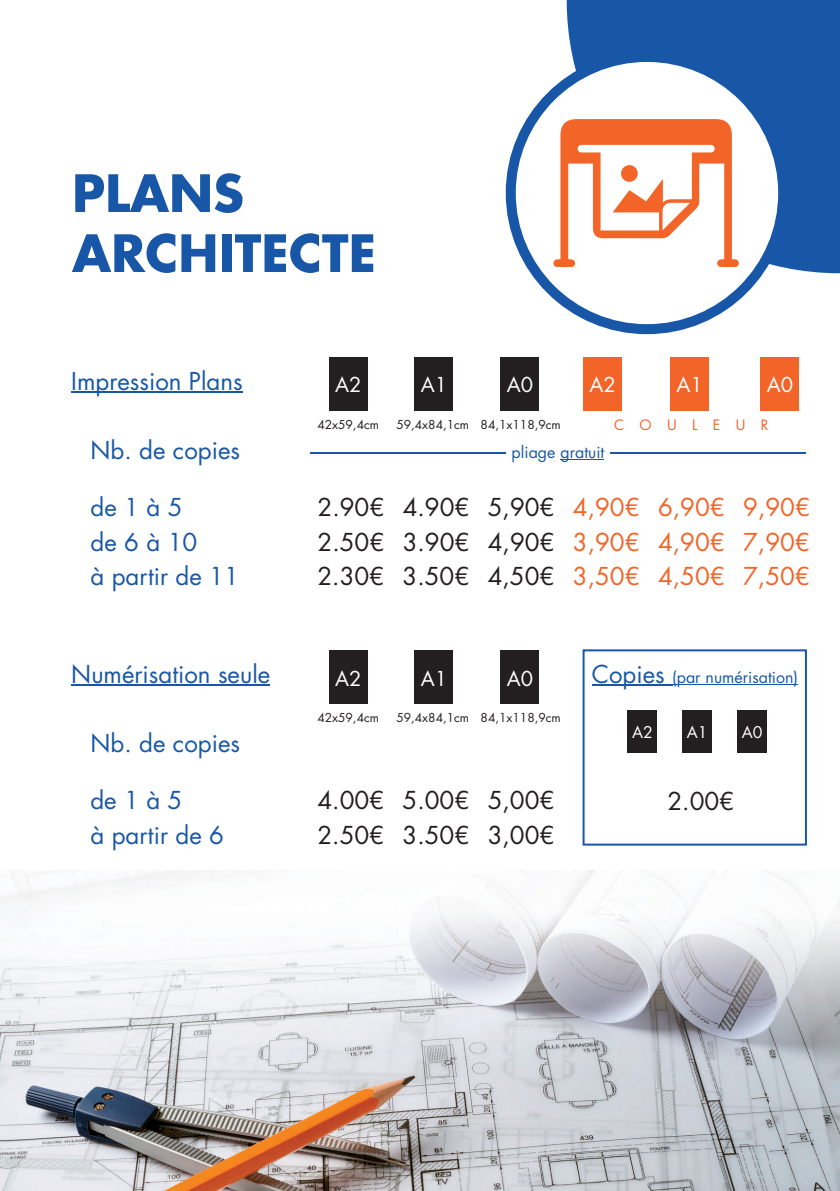
<style>
.page{position:relative;width:840px;height:1191px;background:#fff}
.page>*{position:absolute;margin:0;border:0;box-sizing:border-box;transform-origin:0 0}
.t1{font:700 50px/60px "Futura Std";color:#1857a7}
.t2{font:24px "Futura Std";color:#231f20}
.t3{font:24px "Futura Std";color:#1857a7}
.t4{font:20px "Futura Std";color:#fff}
.t5{font:16px "Futura Std";color:#1857a7}
.t6{font:15.8px "Futura Std";color:#fff}
.t7{font:14px "Futura Std";letter-spacing:1.1em;color:#f26428}
.t8{font:12px "Futura Std";color:#231f20}
.s1{color:#f26428}
.s2{font-size:24px}
</style>
<div class="page">
<div style="left:566px;top:0;width:273px;height:273px;background:#1857a7"></div>
<svg style="left:505px;top:52px;width:282px;height:282px"></svg>
<svg style="left:582px;top:649px;width:224px;height:196px"></svg>
<div style="left:500px;top:357px;width:38px;height:54px;background:#231f20"></div>
<div style="left:500px;top:650px;width:38px;height:54px;background:#231f20"></div>
<div style="left:736px;top:710px;width:30px;height:42px;background:#231f20"></div>
<div style="left:760px;top:357px;width:38px;height:54px;background:#f26428"></div>
<div style="left:329px;top:357px;width:38px;height:54px;background:#231f20"></div>
<div style="left:329px;top:650px;width:38px;height:54px;background:#231f20"></div>
<div style="left:627px;top:710px;width:30px;height:42px;background:#231f20"></div>
<div style="left:583px;top:357px;width:38px;height:54px;background:#f26428"></div>
<div style="left:414px;top:357px;width:38px;height:54px;background:#231f20"></div>
<div style="left:414px;top:650px;width:38px;height:54px;background:#231f20"></div>
<div style="left:681px;top:710px;width:30px;height:42px;background:#231f20"></div>
<div style="left:670px;top:357px;width:38px;height:54px;background:#f26428"></div>
<svg style="left:553px;top:119px;width:185px;height:148px"></svg>
<div style="left:620px;top:165px;width:17px;height:17px;background:#f26428;border-radius:50%"></div>
<hr style="left:71px;top:392px;width:171px;height:1px;background:#1857a7">
<hr style="left:71px;top:684px;width:199px;height:2px;background:#1857a7">
<hr style="left:591px;top:684px;width:80px;height:2px;background:#1857a7">
<hr style="left:671px;top:684px;width:126px;height:1px;background:#1857a7">
<hr style="left:560px;top:459px;width:44px;height:1px;background:#1857a7">
<hr style="left:310px;top:453px;width:195px;height:1px;background:#1857a7">
<hr style="left:610px;top:453px;width:195px;height:1px;background:#1857a7">
<img style="left:0;top:871px;width:839px;height:320px">
<h1 class="t1" style="left:72px;top:162px;width:305px">PLANS<br>ARCHITECTE</h1>
<p class="t3" style="left:71px;top:366px;width:173px">Impression Plans</p>
<p class="t4" style="left:335px;top:372px;width:28px">A2</p>
<p class="t8" style="left:317px;top:417px;width:63px">42x59,4cm</p>
<p class="t4" style="left:420px;top:372px;width:28px">A1</p>
<p class="t4" style="left:589px;top:372px;width:28px">A2</p>
<p class="t4" style="left:506px;top:372px;width:28px">A0</p>
<p class="t4" style="left:676px;top:372px;width:28px">A1</p>
<p class="t4" style="left:766px;top:372px;width:28px">A0</p>
<p class="t8" style="left:396px;top:417px;width:74px">59,4x84,1cm</p>
<p class="t8" style="left:480px;top:417px;width:82px">84,1x118,9cm</p>
<p class="t7" style="left:613px;top:415px;width:155px">COULEUR</p>
<p class="t3" style="left:90px;top:434px;width:151px">Nb. de copies</p>
<p class="t3" style="left:90px;top:492px;width:93px">de 1 à 5</p>
<p class="t2" style="left:317px;top:492px;width:493px">2.90€ 4.90€ 5,90€ <span class="s1">4,90€ 6,90€ 9,90€</span></p>
<p class="t3" style="left:90px;top:526px;width:108px">de 6 à 10</p>
<p class="t2" style="left:317px;top:526px;width:493px">2.50€ 3.90€ 4,90€ <span class="s1">3,90€ 4,90€ 7,90€</span></p>
<p class="t3" style="left:90px;top:561px;width:150px">à partir de 11</p>
<p class="t2" style="left:317px;top:561px;width:493px">2.30€ 3.50€ 4,50€ <span class="s1">3,50€ 4,50€ 7,50€</span></p>
<p class="t5" style="left:511px;top:442px;width:94px">pliage gratuit</p>
<p class="t3" style="left:71px;top:659px;width:200px">Numérisation seule</p>
<p class="t5" style="left:591px;top:667px;width:208px"><span class="s2">Copies</span> (par numérisation)</p>
<p class="t4" style="left:335px;top:665px;width:28px">A2</p>
<p class="t4" style="left:420px;top:665px;width:28px">A1</p>
<p class="t4" style="left:506px;top:665px;width:28px">A0</p>
<p class="t8" style="left:317px;top:710px;width:63px">42x59,4cm</p>
<p class="t8" style="left:396px;top:710px;width:74px">59,4x84,1cm</p>
<p class="t8" style="left:480px;top:710px;width:82px">84,1x118,9cm</p>
<p class="t3" style="left:90px;top:727px;width:151px">Nb. de copies</p>
<p class="t3" style="left:90px;top:785px;width:93px">de 1 à 5</p>
<p class="t2" style="left:317px;top:785px;width:238px">4.00€ 5.00€ 5,00€</p>
<p class="t3" style="left:90px;top:819px;width:135px">à partir de 6</p>
<p class="t2" style="left:317px;top:819px;width:238px">2.50€ 3.50€ 3,00€</p>
<p class="t6" style="left:631px;top:722px;width:22px">A2</p>
<p class="t6" style="left:686px;top:722px;width:22px">A1</p>
<p class="t6" style="left:741px;top:722px;width:22px">A0</p>
<p class="t2" style="left:667px;top:786px;width:68px">2.00€</p>
</div>
